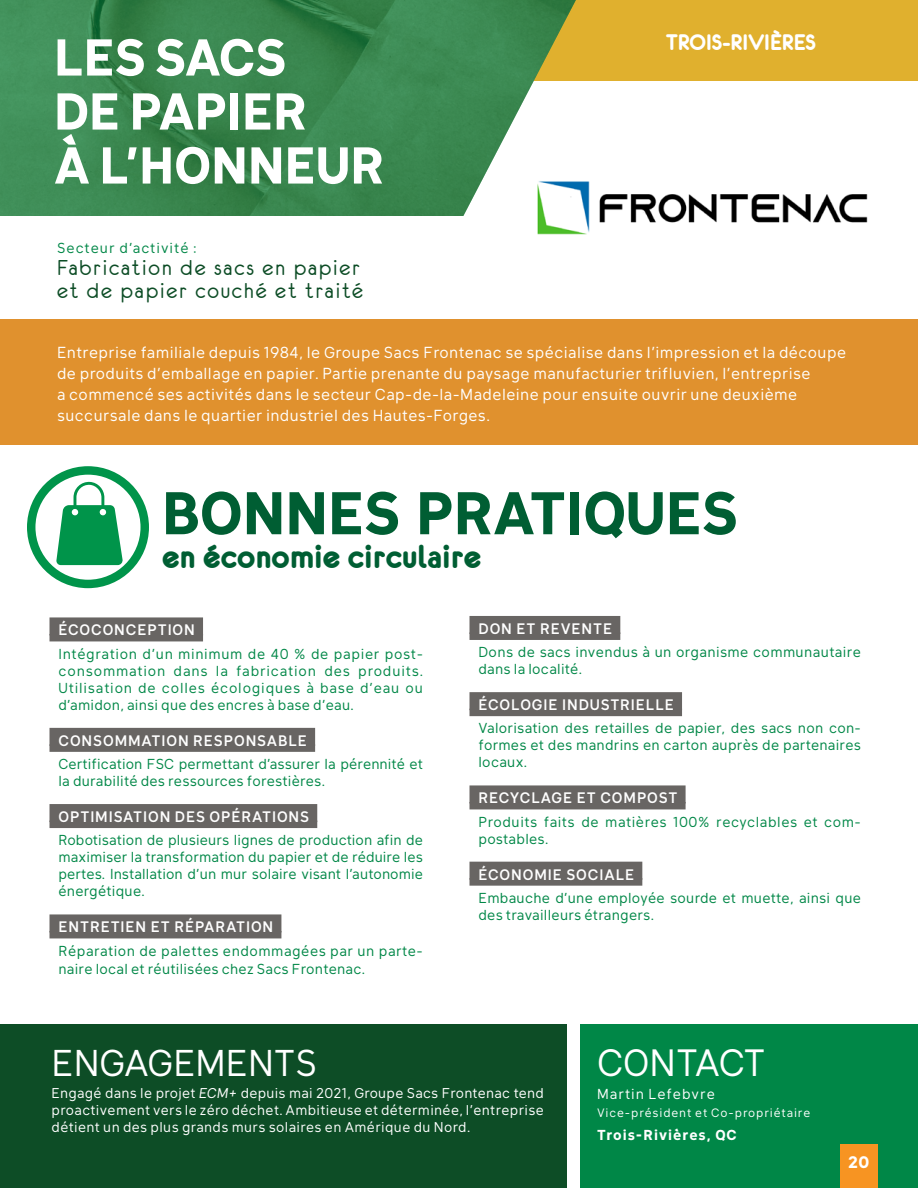
<style>
.page{position:relative;width:918px;height:1188px;background:#fff}
.page>*{position:absolute;margin:0;border:0;box-sizing:border-box;transform-origin:0 0}
.Bonnes_pratiques{font:700 59.25px "Klima";color:#005e33}
.Titre-blanc{font:700 51px/54px "Klima";color:#fff}
.Titre_bas-de-page_2{font:37.5px "Klima";letter-spacing:-.02em;color:#fff}
.Titre_bas-de-page{font:36.75px "Klima";color:#fff}
.Bonnes_pratique_2{font:35.55px "Eurofurencebold";color:#005e33}
.Texte_liste{font:24px/22.5px "Eurofurenceregular";letter-spacing:.075em;color:#0d4d26}
.Entreprise{font:24px "Eurofurencebold";color:#fff}
.t1{font:700 16.5px "Klima";color:#fff}
.Introduction{font:15.75px/21px "Klima";letter-spacing:.03em;color:#fff}
.Titre_liste_2{font:500 15px "Klima";letter-spacing:.06em;color:#fff}
.Texte_liste-2{font:14.25px/17.1px "Klima";letter-spacing:.02em;color:#008747}
.Texte_liste-3{font:14.25px/17.1px "Klima";letter-spacing:.04em;color:#008747}
.Texte_liste-4{font:14.25px "Klima";letter-spacing:.075em;color:#008747}
.Texte_bas-de-page_2{font:700 14.25px "Klima";letter-spacing:.075em;color:#fff}
.Texte_bas-de-page_2-2{font:14.25px "Klima";letter-spacing:.075em;color:#fff}
.Texte_bas-de-page{font:13.95px/16.8px "Klima";letter-spacing:.03em;color:#fff;text-align:justify}
.Texte_bas-de-page_2-3{font:12px "Klima";letter-spacing:.075em;color:#fff}
.s1{font-style:italic}
</style>
<div class="page">
<img style="left:537px;top:181px;width:331px;height:54px">
<div style="left:1px;top:0;width:917px;height:81px;background:#e0b02e"></div>
<img style="left:0;top:0;width:576px;height:216px">
<div style="left:50px;top:617px;width:153px;height:18px;background:#686563"></div>
<div style="left:50px;top:634px;width:153px;height:7px;background:#686563"></div>
<div style="left:50px;top:728px;width:265px;height:18px;background:#686563"></div>
<div style="left:50px;top:744px;width:265px;height:8px;background:#686563"></div>
<div style="left:50px;top:804px;width:267px;height:18px;background:#686563"></div>
<div style="left:50px;top:821px;width:267px;height:7px;background:#686563"></div>
<div style="left:50px;top:914px;width:231px;height:18px;background:#686563"></div>
<div style="left:50px;top:931px;width:231px;height:7px;background:#686563"></div>
<div style="left:470px;top:616px;width:150px;height:18px;background:#686563"></div>
<div style="left:470px;top:632px;width:150px;height:8px;background:#686563"></div>
<div style="left:470px;top:692px;width:212px;height:18px;background:#686563"></div>
<div style="left:470px;top:709px;width:212px;height:7px;background:#686563"></div>
<div style="left:470px;top:785px;width:216px;height:18px;background:#686563"></div>
<div style="left:470px;top:802px;width:216px;height:7px;background:#686563"></div>
<div style="left:470px;top:862px;width:172px;height:18px;background:#686563"></div>
<div style="left:470px;top:878px;width:172px;height:8px;background:#686563"></div>
<div style="left:0;top:319px;width:918px;height:126px;background:#e0912e"></div>
<div style="left:0;top:1024px;width:567px;height:164px;background:#0d4d26"></div>
<div style="left:580px;top:1024px;width:338px;height:164px;background:#008747"></div>
<svg style="left:27px;top:466px;width:122px;height:122px"></svg>
<div style="left:840px;top:1144px;width:38px;height:44px;background:#f79422"></div>
<p class="Titre-blanc" style="left:54px;top:24px;width:332px">LES SACS<br>DE PAPIER<br>À L’HONNEUR</p>
<p class="Texte_liste-4" style="left:57px;top:236px;width:141px">Secteur d’activité :</p>
<p class="Texte_liste" style="left:57px;top:257px;width:308px">Fabrication de sacs en papier et de papier couché et traité</p>
<p class="Entreprise" style="left:666px;top:30px;width:152px">TROIS-RIVIÈRES</p>
<p class="Introduction" style="left:57px;top:341px;width:791px">Entreprise familiale depuis 1984, le Groupe Sacs Frontenac se spécialise dans l’impression et la découpe de produits d’emballage en papier. Partie prenante du paysage manufacturier trifluvien, l’entreprise<br>a commencé ses activités dans le secteur Cap-de-la-Madeleine pour ensuite ouvrir une deuxième succursale dans le quartier industriel des Hautes-Forges.</p>
<p class="Bonnes_pratiques" style="left:162px;top:461px;width:577px">BONNES PRATIQUES</p>
<p class="Bonnes_pratique_2" style="left:162px;top:539px;width:321px">en économie circulaire</p>
<p class="Titre_liste_2" style="left:58px;top:617px;width:138px">ÉCOCONCEPTION</p>
<p class="Texte_liste-2" style="left:58px;top:643px;width:366px;text-align:justify">Intégration d’un minimum de 40 % de papier post&shy;consommation dans la fabrication des produits.<br>Utilisation de colles écologiques à base d’eau ou d’amidon, ainsi que des encres à base d’eau.</p>
<p class="Titre_liste_2" style="left:58px;top:728px;width:250px">CONSOMMATION RESPONSABLE</p>
<p class="Texte_liste-2" style="left:58px;top:754px;width:366px">Certification FSC permettant d’assurer la pérennité et la durabilité des ressources forestières.</p>
<p class="Titre_liste_2" style="left:58px;top:804px;width:252px">OPTIMISATION DES OPÉRATIONS</p>
<p class="Texte_liste-2" style="left:58px;top:830px;width:366px;text-align:justify">Robotisation de plusieurs lignes de production afin de maximiser la transformation du papier et de réduire les pertes. Installation d’un mur solaire visant l’autonomie énergétique.</p>
<p class="Titre_liste_2" style="left:58px;top:914px;width:216px">ENTRETIEN ET RÉPARATION</p>
<p class="Texte_liste-2" style="left:58px;top:940px;width:366px;line-height:18px">Réparation de palettes endommagées par un parte&shy;naire local et réutilisées chez Sacs Frontenac.</p>
<p class="Titre_liste_2" style="left:478px;top:616px;width:135px">DON ET REVENTE</p>
<p class="Texte_liste-2" style="left:478px;top:642px;width:384px">Dons de sacs invendus à un organisme communautaire dans la localité.</p>
<p class="Titre_liste_2" style="left:478px;top:692px;width:197px">ÉCOLOGIE INDUSTRIELLE</p>
<p class="Texte_liste-2" style="left:478px;top:718px;width:384px;text-align:justify">Valorisation des retailles de papier, des sacs non con&shy;formes et des mandrins en carton auprès de partenaires locaux.</p>
<p class="Titre_liste_2" style="left:478px;top:785px;width:200px">RECYCLAGE ET COMPOST</p>
<p class="Texte_liste-3" style="left:478px;top:811px;width:384px">Produits faits de matières 100% recyclables et com&shy;postables.</p>
<p class="Titre_liste_2" style="left:478px;top:862px;width:157px">ÉCONOMIE SOCIALE</p>
<p class="Texte_liste-2" style="left:478px;top:888px;width:384px">Embauche d’une employée sourde et muette, ainsi que des travailleurs étrangers.</p>
<p class="Titre_bas-de-page" style="left:52px;top:1032px;width:267px">ENGAGEMENTS</p>
<p class="Texte_bas-de-page" style="left:52px;top:1083px;width:494px">Engagé dans le projet <span class="s1">ECM+</span> depuis mai 2021, Groupe Sacs Frontenac tend proactivement vers le zéro déchet. Ambitieuse et déterminée, l’entreprise détient un des plus grands murs solaires en Amérique du Nord.</p>
<p class="Titre_bas-de-page_2" style="left:597px;top:1031px;width:170px">CONTACT</p>
<p class="Texte_bas-de-page_2-2" style="left:597px;top:1082px;width:119px">Martin Lefebvre</p>
<p class="Texte_bas-de-page_2-3" style="left:597px;top:1103px;width:215px">Vice-président et Co-propriétaire</p>
<p class="Texte_bas-de-page_2" style="left:597px;top:1122px;width:141px">Trois-Rivières, QC</p>
<p class="t1" style="left:848px;top:1147px;width:23px">20</p>
</div>
